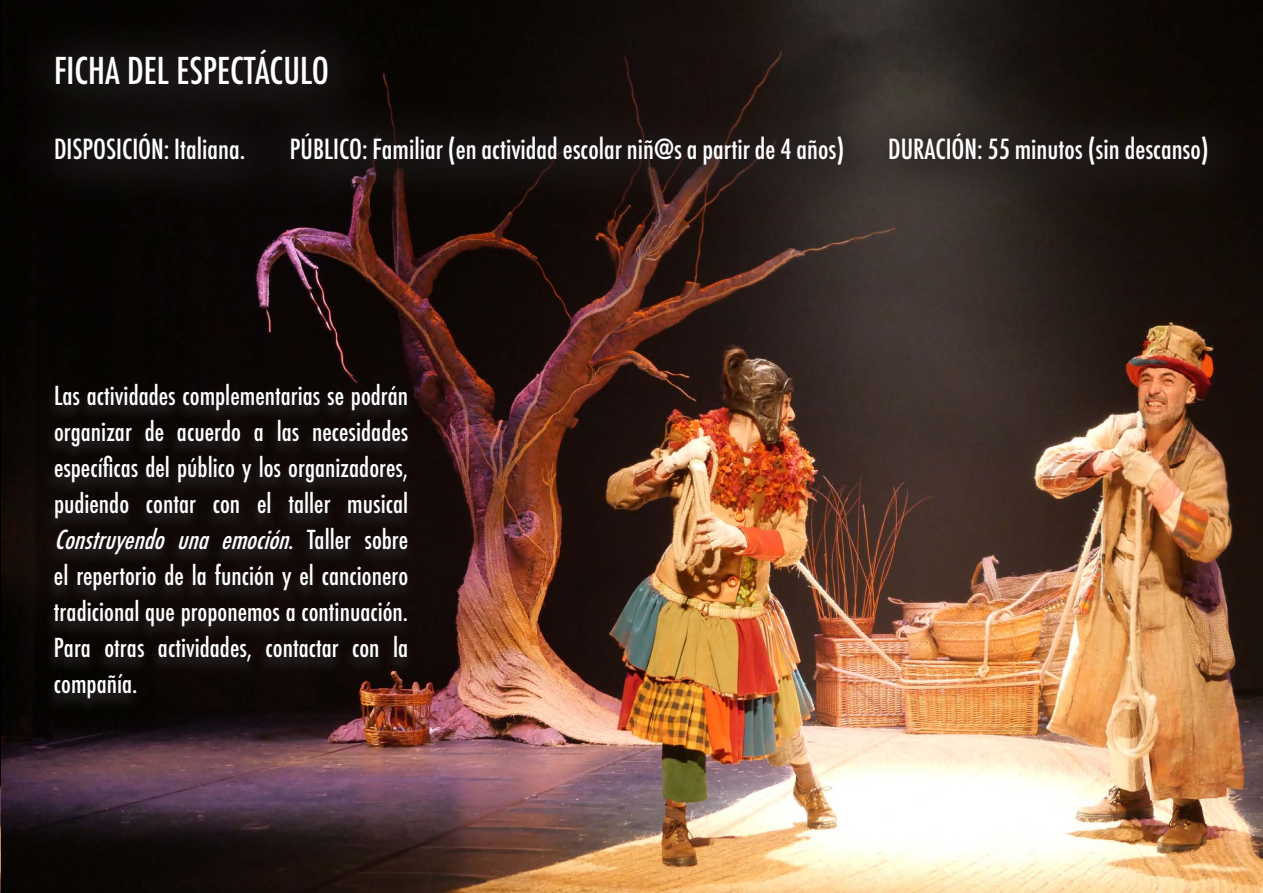
<style>
.page{position:relative;width:1263px;height:893px;background:#fff}
.page>*{position:absolute;margin:0;border:0;box-sizing:border-box;transform-origin:0 0}
.t1{font:500 condensed 36px "Futura";color:#fff}
.t2{font:500 condensed 27px "Futura";color:#fff}
.t3{font:500 condensed 25.5px/36px "Futura";color:#fff;text-align:justify}
.s1{font-style:italic}
</style>
<div class="page">
<img style="left:1px;top:0;width:1261px;height:893px">
<div style="left:10px;top:5px;width:1251px;height:213px;background:#231f20;opacity:.8"></div>
<div style="left:44px;top:383px;width:371px;height:332px;background:#231f20;opacity:.8"></div>
<p class="t1" style="left:54px;top:48px;width:277px">FICHA DEL ESPECTÁCULO</p>
<p class="t2" style="left:54px;top:132px;width:193px">DISPOSICIÓN: Italiana.</p>
<p class="t2" style="left:290px;top:132px;width:556px">PÚBLICO: Familiar (en actividad escolar niñ@s a partir de 4 años)</p>
<p class="t2" style="left:888px;top:132px;width:322px">DURACIÓN: 55 minutos (sin descanso)</p>
<p class="t3" style="left:54px;top:377px;width:356px">Las actividades complementarias se podrán organizar de acuerdo a las necesidades específicas del público y los organizadores, pudiendo contar con el taller musical <span class="s1">Construyendo una emoción</span>. T a l l e r s o b r e el repertorio de la función y el cancionero tradicional que proponemos a continuación.<br>Para otras actividades, contactar con la compañía.</p>
</div>
